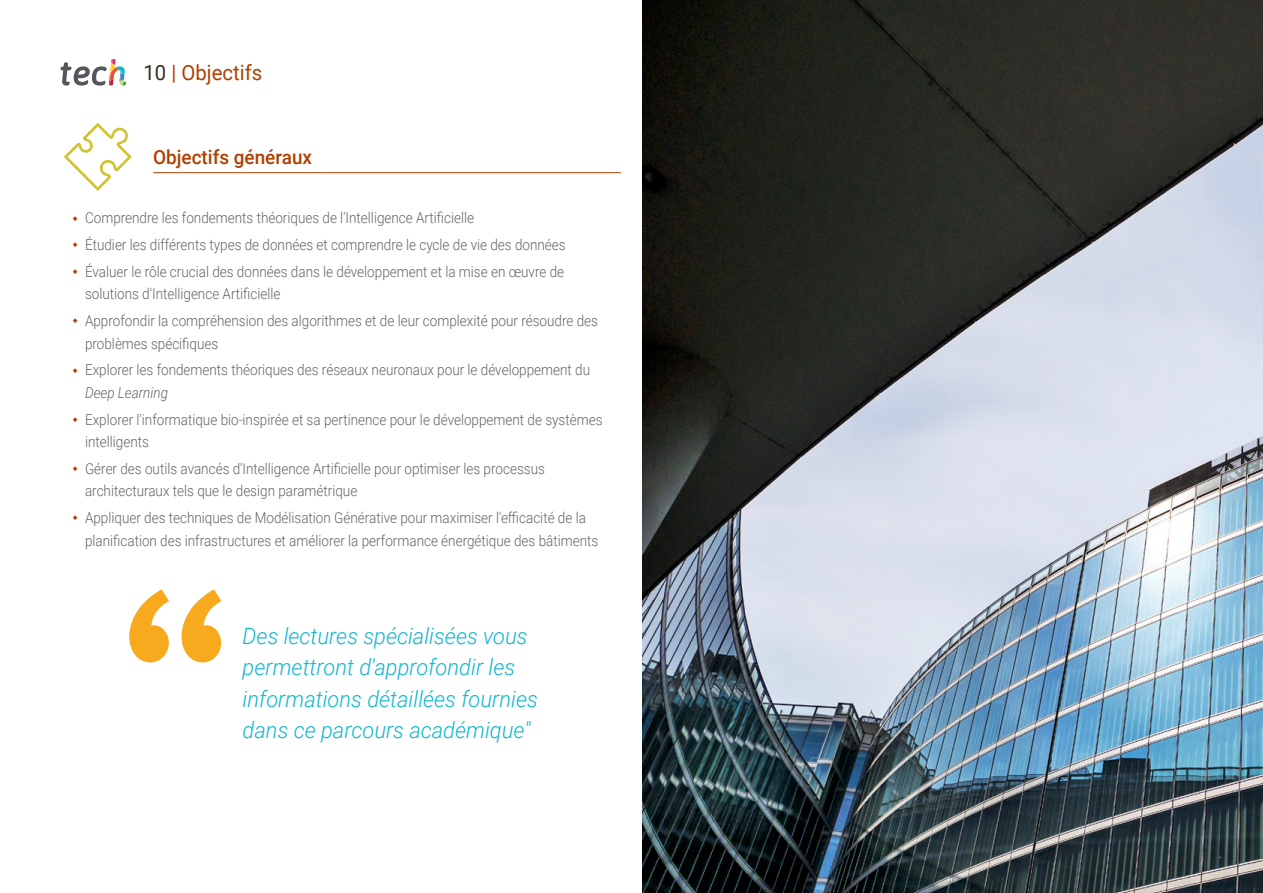
<style>
.page{position:relative;width:1263px;height:893px;background:#fff}
.page>*{position:absolute;margin:0;border:0;box-sizing:border-box;transform-origin:0 0}
.t1{font:italic 300 22.5px/31.5px "Roboto";color:#0fb6cf}
.t2{font:21px "Roboto";color:#ae4000}
.t3{font:500 19.5px "Roboto";color:#ae4000}
.t4{font:300 15px/26.7px "Roboto";color:#61646a;scale:.9 1}
.t5{font:italic 300 15px "Roboto";color:#61646a;scale:.9 1}
.s1{color:#312e20}
</style>
<div class="page">
<hr style="left:153px;top:172px;width:468px;height:1px;background:#ae4000">
<svg style="left:64px;top:123px;width:68px;height:68px"></svg>
<svg style="left:129px;top:589px;width:92px;height:73px"></svg>
<img style="left:642px;top:0;width:621px;height:893px">
<svg style="left:61px;top:59px;width:65px;height:27px"></svg>
<h2 class="t2" style="left:144px;top:57px;width:120px"><span class="s1">10</span> | Objectifs</h2>
<h3 class="t3" style="left:153px;top:144px;width:160px">Objectifs généraux</h3>
<p class="t4" style="left:85px;top:204px;width:536px">Comprendre les fondements théoriques de l'Intelligence Artificielle<br>Étudier les différents types de données et comprendre le cycle de vie des données<br>Évaluer le rôle crucial des données dans le développement et la mise en œuvre de</p>
<p class="t4" style="left:85px;top:280px;width:571px">solutions d'Intelligence Artificielle<br>Approfondir la compréhension des algorithmes et de leur complexité pour résoudre des</p>
<p class="t4" style="left:85px;top:329px;width:563px">problèmes spécifiques<br>Explorer les fondements théoriques des réseaux neuronaux pour le développement du</p>
<p class="t5" style="left:85px;top:382px;width:94px">Deep Learning</p>
<p class="t4" style="left:85px;top:407px;width:576px;line-height:22.5px">Explorer l'informatique bio-inspirée et sa pertinence pour le développement de systèmes intelligents</p>
<p class="t4" style="left:85px;top:457px;width:512px;line-height:22.5px">Gérer des outils avancés d'Intelligence Artificielle pour optimiser les processus architecturaux tels que le design paramétrique</p>
<p class="t4" style="left:85px;top:506px;width:572px;line-height:22.5px">Appliquer des techniques de Modélisation Générative pour maximiser l'efficacité de la planification des infrastructures et améliorer la performance énergétique des bâtiments</p>
<h1 class="t1" style="left:243px;top:619px;width:297px">Des lectures spécialisées vous permettront d'approfondir les informations détaillées fournies dans ce parcours académique"</h1>
</div>
